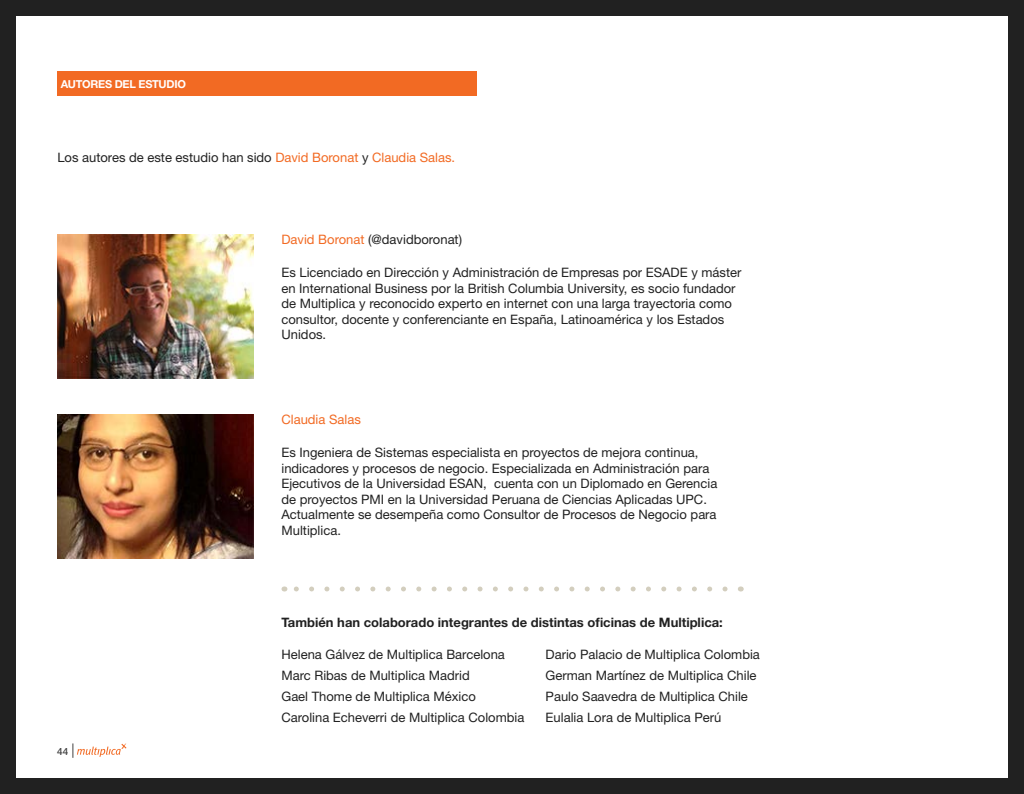
<style>
.page{position:relative;width:1024px;height:794px;background:#fff}
.page>*{position:absolute;margin:0;border:0;box-sizing:border-box;transform-origin:0 0}
.t1{font:13px/15.6px "Helvetica Neue LT Std";color:#212121}
.t2{font:700 13px "Helvetica Neue LT Std";color:#212121}
.t3{font:13px "Helvetica Neue LT Std";color:#f26a23}
.t4{font:700 11px "Helvetica Neue LT Std";color:#fff}
.t5{font:500 10px "Helvetica Neue LT Std";color:#424242}
.s1{color:#f26a23}
</style>
<div class="page">
<div style="left:0;top:0;width:16px;height:793px;background:#212121"></div>
<div style="left:0;top:0;width:1024px;height:16px;background:#212121"></div>
<div style="left:0;top:778px;width:1024px;height:15px;background:#212121"></div>
<div style="left:1008px;top:0;width:16px;height:793px;background:#212121"></div>
<img style="left:57px;top:414px;width:196px;height:144px">
<svg style="left:73px;top:743px;width:53px;height:14px"></svg>
<div style="left:57px;top:71px;width:420px;height:25px;background:#f26a23"></div>
<img style="left:57px;top:234px;width:196px;height:144px">
<svg style="left:294px;top:586px;width:431px;height:5px"></svg>
<p class="t4" style="left:61px;top:77px;width:9px">autores</p>
<p class="t4" style="left:115px;top:77px;width:8px">del</p>
<p class="t4" style="left:138px;top:77px;width:8px">estudio</p>
<p class="t1" style="left:57px;top:149px;width:399px">Los autores de este estudio han sido <span class="s1">David Boronat</span> y <span class="s1">Claudia Salas.</span></p>
<p class="t1" style="left:281px;top:232px;width:182px"><span class="s1">David Boronat</span> (@davidboronat)</p>
<p class="t1" style="left:281px;top:264px;width:461px">Es Licenciado en Dirección y Administración de Empresas por ESADE y máster en International Business por la British Columbia University, es socio fundador de Multiplica y reconocido experto en internet con una larga trayectoria como consultor, docente y conferenciante en España, Latinoamérica y los Estados Unidos.</p>
<p class="t3" style="left:281px;top:412px;width:81px">Claudia Salas</p>
<p class="t1" style="left:281px;top:444px;width:437px">Es Ingeniera de Sistemas especialista en proyectos de mejora continua, indicadores y procesos de negocio. Especializada en Administración para Ejecutivos de la Universidad ESAN, cuenta con un Diplomado en Gerencia de proyectos PMI en la Universidad Peruana de Ciencias Aplicadas UPC.<br>Actualmente se desempeña como Consultor de Procesos de Negocio para Multiplica.</p>
<p class="t5" style="left:57px;top:745px;width:13px">44</p>
<p class="t2" style="left:281px;top:613px;width:443px">También han colaborado integrantes de distintas oficinas de Multiplica:</p>
<p class="t1" style="left:546px;top:643px;width:216px;line-height:21.3px">Dario Palacio de Multiplica Colombia German Martínez de Multiplica Chile Paulo Saavedra de Multiplica Chile Eulalia Lora de Multiplica Perú</p>
<p class="t1" style="left:281px;top:643px;width:244px;line-height:21.3px">Helena Gálvez de Multiplica Barcelona Marc Ribas de Multiplica Madrid<br>Gael Thome de Multiplica México Carolina Echeverri de Multiplica Colombia</p>
</div>
